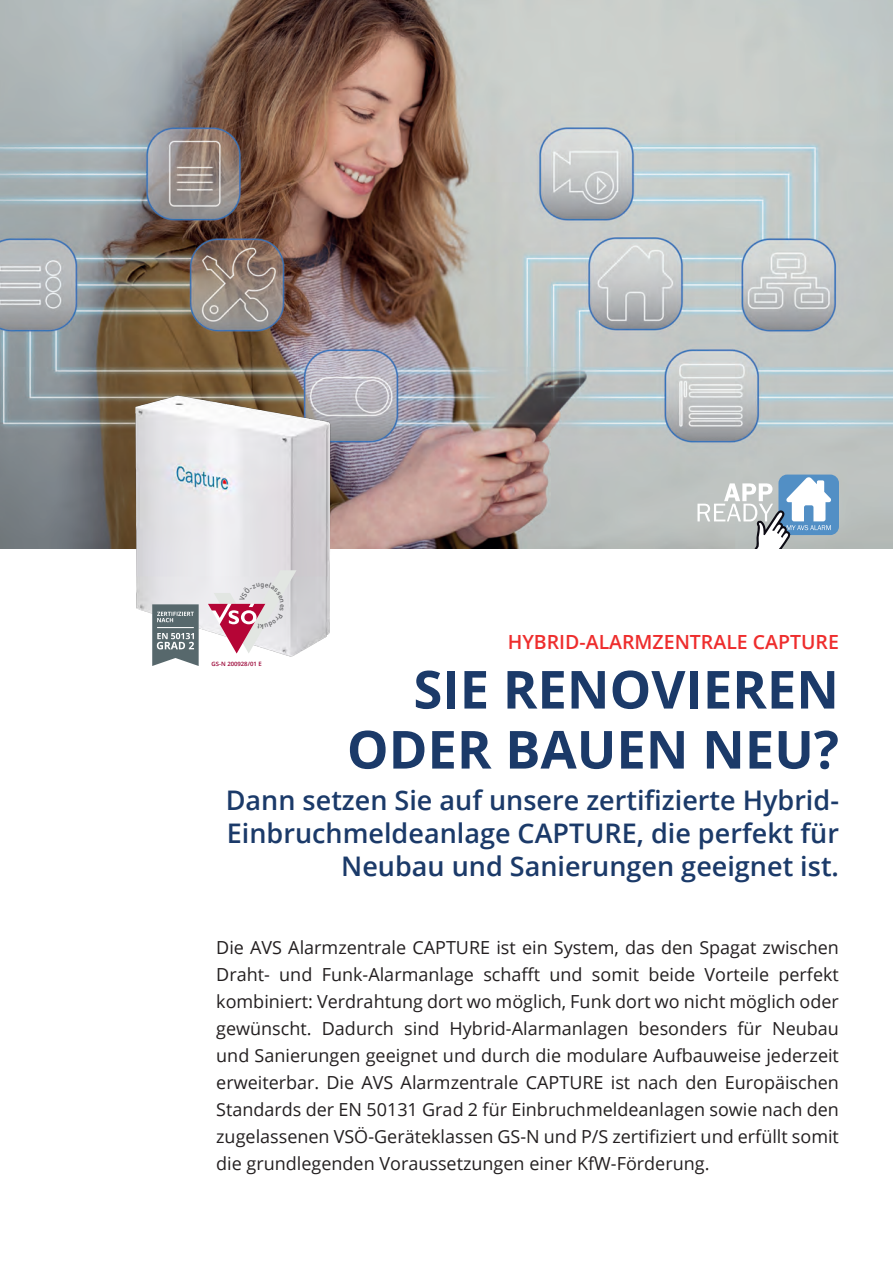
<style>
.page{position:relative;width:893px;height:1263px;background:#fff}
.page>*{position:absolute;margin:0;border:0;box-sizing:border-box;transform-origin:0 0}
.t1{font:700 52.5px/60px "Open Sans";color:#1b3a69;text-align:right}
.t2{font:600 27px/33px "Open Sans";color:#1b3a69;text-align:right}
.t3{font:600 19.5px "Open Sans";color:#ee2d2d}
.t4{font:18px/27px "Open Sans";color:#231f20;text-align:justify}
.t5{font:500 7.05px "DIN";color:#636366}
.t6{font:600 6px "Open Sans";color:#903}
</style>
<div class="page">
<img style="left:0;top:0;width:893px;height:548px">
<div style="left:778px;top:475px;width:61px;height:60px;background:#528fc5;border-radius:9px"></div>
<svg style="left:697px;top:477px;width:135px;height:71px"></svg>
<img style="left:112px;top:392px;width:238px;height:265px">
<svg style="left:152px;top:604px;width:47px;height:62px;background:#788689"></svg>
<hr style="left:157px;top:627px;width:37px;height:1px;background:#fff">
<svg style="left:208px;top:570px;width:89px;height:83px;background:#e0c6ce"></svg>
<p class="t5" style="left:260px;top:579px;width:5px">g</p>
<p class="t5" style="left:264px;top:631px;width:5px;rotate:-180deg">k</p>
<p class="t6" style="left:212px;top:659px;width:52px">GS-N 200928/01 E</p>
<p class="t3" style="left:508px;top:628px;width:333px">HYBRID-ALARMZENTRALE CAPTURE</p>
<h1 class="t1" style="left:347px;top:658px;width:494px">SIE RENOVIEREN<br>ODER BAUEN NEU?</h1>
<h2 class="t2" style="left:226px;top:783px;width:615px">Dann setzen Sie auf unsere zertifizierte Hybrid-<br>Einbruchmeldeanlage CAPTURE, die perfekt für<br>Neubau und Sanierungen geeignet ist.</h2>
<p class="t4" style="left:216px;top:933px;width:624px">Die AVS Alarmzentrale CAPTURE ist ein System, das den Spagat zwischen Draht- und Funk-Alarmanlage schafft und somit beide Vorteile perfekt kombiniert: Verdrahtung dort wo möglich, Funk dort wo nicht möglich oder gewünscht. Dadurch sind Hybrid-Alarmanlagen besonders für Neubau und Sanierungen geeignet und durch die modulare Aufbauweise jederzeit erweiterbar. Die AVS Alarmzentrale CAPTURE ist nach den Europäischen Standards der EN 50131 Grad 2 für Einbruchmeldeanlagen sowie nach den zugelassenen VSÖ-Geräteklassen GS-N und P/S zertifiziert und erfüllt somit die grundlegenden Voraussetzungen einer KfW-Förderung.</p>
</div>
